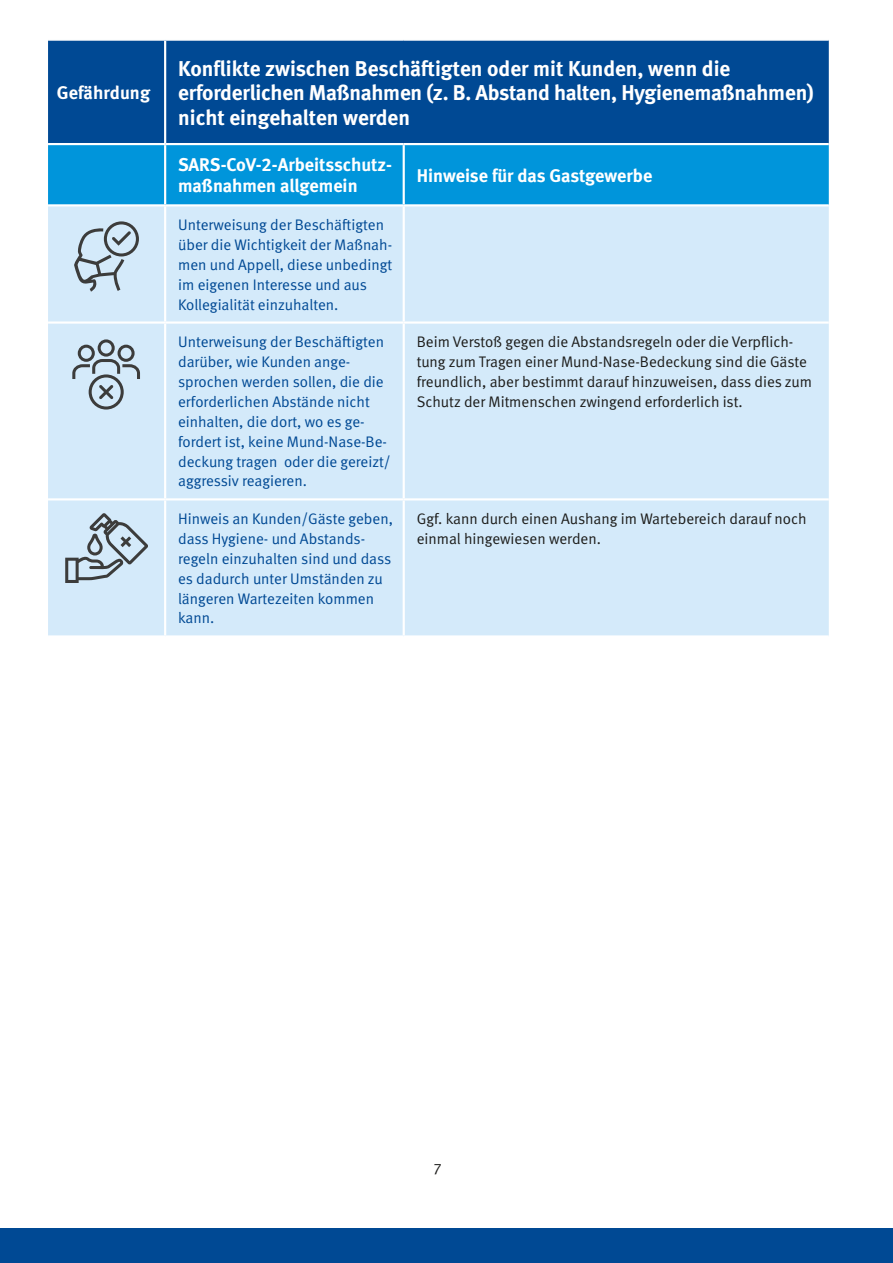
<style>
.page{position:relative;width:893px;height:1263px;background:#fff}
.page>*{position:absolute;margin:0;border:0;box-sizing:border-box;transform-origin:0 0}
.t1{font:700 21.45px/24.5px "DGUV Meta";letter-spacing:-.01em;color:#fff}
.t2{font:700 18.3px/21.5px "DGUV Meta";color:#fff}
.t3{font:15.3px/20px "DGUV Meta";color:#004994}
.t4{font:15.3px/20px "DGUV Meta";color:#1d1d1b}
</style>
<div class="page">
<div style="left:0;top:1228px;width:893px;height:35px;background:#004994"></div>
<div style="left:48px;top:41px;width:781px;height:102px;background:#004994"></div>
<div style="left:48px;top:145px;width:781px;height:59px;background:#0095db"></div>
<div style="left:48px;top:206px;width:781px;height:429px;background:#d4eafa"></div>
<hr style="left:164px;top:41px;width:2px;height:102px;background:#fff">
<hr style="left:164px;top:145px;width:2px;height:59px;background:#fff">
<hr style="left:403px;top:145px;width:2px;height:59px;background:#fff">
<hr style="left:164px;top:206px;width:2px;height:115px;background:#fff">
<hr style="left:403px;top:206px;width:2px;height:115px;background:#fff">
<hr style="left:48px;top:321px;width:117px;height:3px;background:#fff">
<hr style="left:165px;top:321px;width:239px;height:3px;background:#fff">
<hr style="left:164px;top:324px;width:2px;height:174px;background:#fff">
<hr style="left:404px;top:321px;width:425px;height:3px;background:#fff">
<hr style="left:403px;top:324px;width:2px;height:174px;background:#fff">
<hr style="left:48px;top:498px;width:117px;height:2px;background:#fff">
<hr style="left:165px;top:498px;width:239px;height:2px;background:#fff">
<hr style="left:164px;top:500px;width:2px;height:135px;background:#fff">
<hr style="left:404px;top:498px;width:425px;height:2px;background:#fff">
<hr style="left:403px;top:500px;width:2px;height:135px;background:#fff">
<svg style="left:65px;top:513px;width:83px;height:70px"></svg>
<svg style="left:72px;top:339px;width:68px;height:70px"></svg>
<svg style="left:74px;top:221px;width:65px;height:71px"></svg>
<p class="t2" style="left:57px;top:82px;width:95px">Gefährdung</p>
<h1 class="t1" style="left:178px;top:57px;width:637px">Konflikte zwischen Beschäftigten oder mit Kunden, wenn die erforderlichen Maßnahmen (z. B. Abstand halten, Hygienemaßnahmen) nicht eingehalten werden</h1>
<p class="t2" style="left:178px;top:154px;width:215px">SARS-CoV-2-Arbeitsschutz&shy;maßnahmen allgemein</p>
<p class="t2" style="left:417px;top:165px;width:237px">Hinweise für das Gastgewerbe</p>
<p class="t3" style="left:178px;top:215px;width:216px">Unterweisung der Beschäftigten über die Wichtigkeit der Maßnah&shy;men und Appell, diese unbedingt im eigenen Interesse und aus<br>Kollegialität einzuhalten.</p>
<p class="t3" style="left:178px;top:332px;width:214px">Unterweisung der Beschäftigten darüber, wie Kunden ange&shy;sprochen werden sollen, die die erforderlichen Abstände nicht einhalten, die dort, wo es ge&shy;fordert ist, keine Mund-Nase-Be&shy;deckung tragen oder die gereizt/ aggressiv reagieren.</p>
<p class="t4" style="left:417px;top:332px;width:397px">Beim Verstoß gegen die Abstandsregeln oder die Verpflich&shy;tung zum Tragen einer Mund-Nase-Bedeckung sind die Gäste freundlich, aber bestimmt darauf hinzuweisen, dass dies zum Schutz der Mitmenschen zwingend erforderlich ist.</p>
<p class="t3" style="left:178px;top:509px;width:216px">Hinweis an Kunden/Gäste geben, dass Hygiene- und Abstands&shy;regeln einzuhalten sind und dass es dadurch unter Umständen zu längeren Wartezeiten kommen kann.</p>
<p class="t4" style="left:417px;top:509px;width:391px">Ggf. kann durch einen Aushang im Wartebereich darauf noch einmal hingewiesen werden.</p>
<p class="t4" style="left:434px;top:1159px;width:9px">7</p>
</div>
